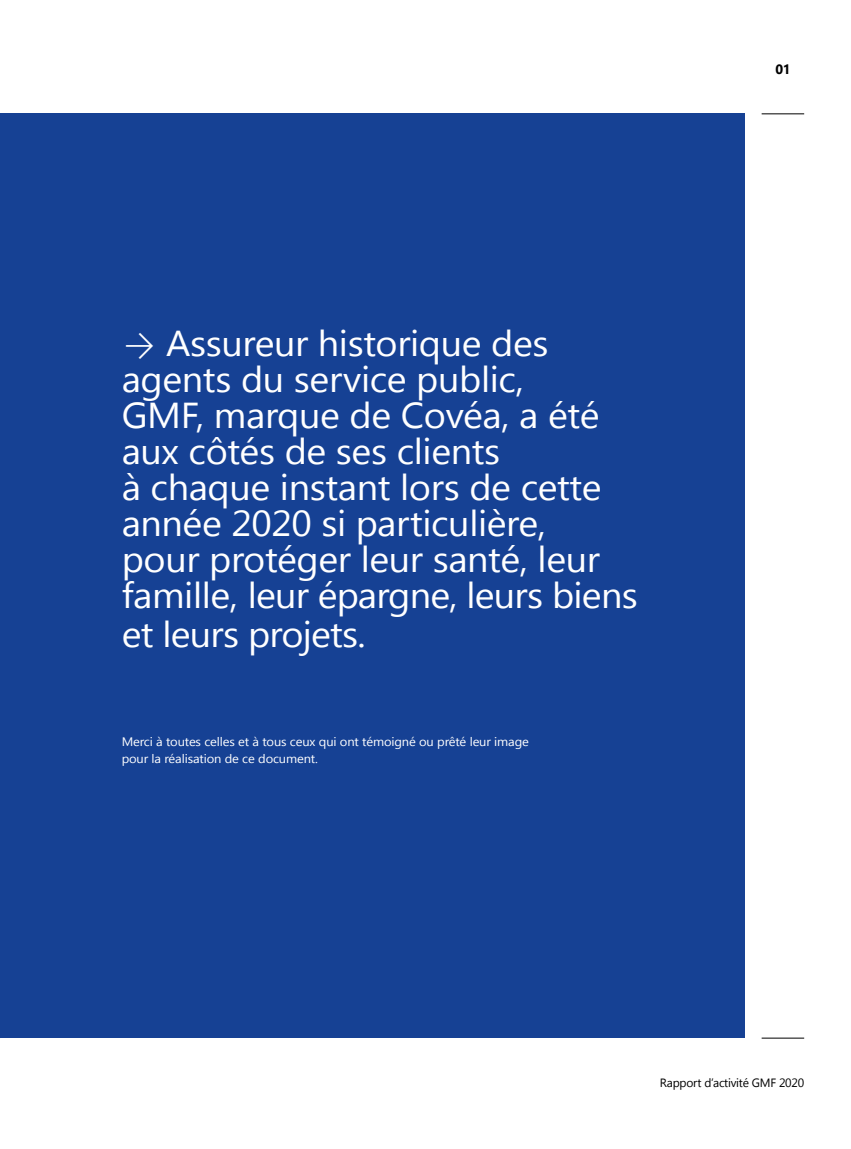
<style>
.page{position:relative;width:851px;height:1149px;background:#fff}
.page>*{position:absolute;margin:0;border:0;box-sizing:border-box;transform-origin:0 0}
.t1{font:36px/36.3px "Segoe UI";letter-spacing:-.01em;color:#fff;scale:1.05 1}
.t2{font:700 13.5px "Segoe UI";color:#000}
.t3{font:12.3px/16.5px "Segoe UI";letter-spacing:-.01em;color:#fff;scale:1.05 1}
.t4{font:12px "Segoe UI";letter-spacing:-.02em;color:#000}
.s1{font-family:"Flesh Plain"}
</style>
<div class="page">
<hr style="left:761px;top:1037px;width:43px;height:1px;background:#000">
<hr style="left:761px;top:113px;width:43px;height:1px;background:#000">
<div style="left:0;top:114px;width:744px;height:923px;background:#164194"></div>
<p class="t1" style="left:122px;top:323px;width:493px"><span class="s1">→</span> Assureur historique des agents du service public,<br>GMF, marque de Covéa, a été aux côtés de ses clients<br>à chaque instant lors de cette année 2020 si particulière,<br>pour protéger leur santé, leur famille, leur épargne, leurs biens et leurs projets.</p>
<p class="t3" style="left:122px;top:732px;width:389px">Merci à toutes celles et à tous ceux qui ont témoigné ou prêté leur image pour la réalisation de ce document.</p>
<p class="t2" style="left:775px;top:59px;width:17px">01</p>
<p class="t4" style="left:660px;top:1074px;width:146px">Rapport d’activité GMF 2020</p>
</div>
